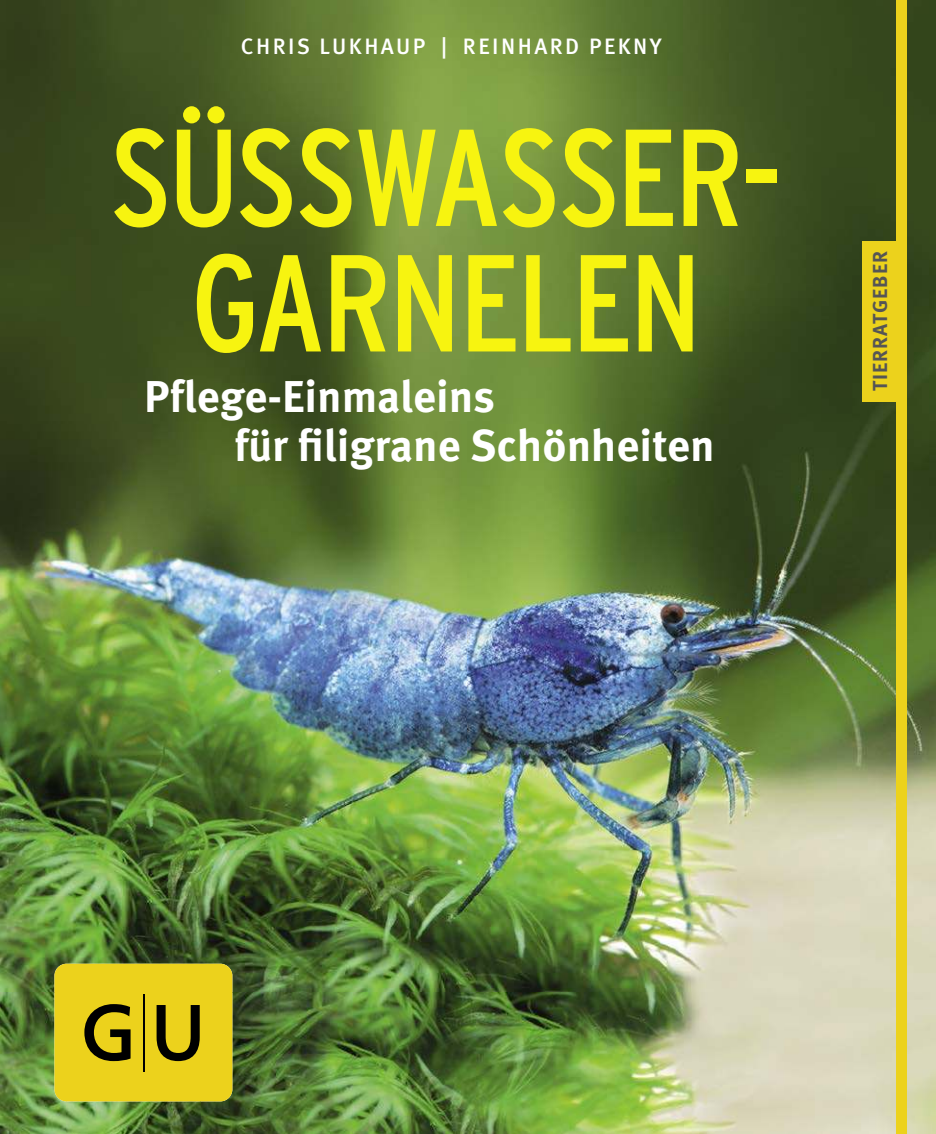
<style>
.page{position:relative;width:936px;height:1134px;background:#fff}
.page>*{position:absolute;margin:0;border:0;box-sizing:border-box;transform-origin:0 0}
.t1{font:condensed 137.6px/125.4px "Interstate";letter-spacing:-.025em;color:#f7f410;text-align:center}
.t2{font:700 44.6px/48.6px "Meta OT";color:#fff}
.t3{font:500 22.2px "Meta OT";letter-spacing:.11em;color:#fff}
.t4{font:700 20.2px "Meta OT";letter-spacing:.05em;color:#555}
</style>
<div class="page">
<img style="left:0;top:0;width:935px;height:1134px">
<p class="t3" style="left:241px;top:37px;width:423px">CHRIS LUKHAUP | REINHARD PEKNY</p>
<h1 class="t1" style="left:110px;top:116px;width:673px">SÜSSWASSER-<br>GARNELEN</h1>
<p class="t2" style="left:234px;top:376px;width:482px;text-indent:-90px">Pflege-Einmaleins<br>für iligrane Schönheiten</p>
<p class="t4" style="left:872px;top:391px;width:142px;rotate:-90deg">TIERRATGEBER</p>
</div>
